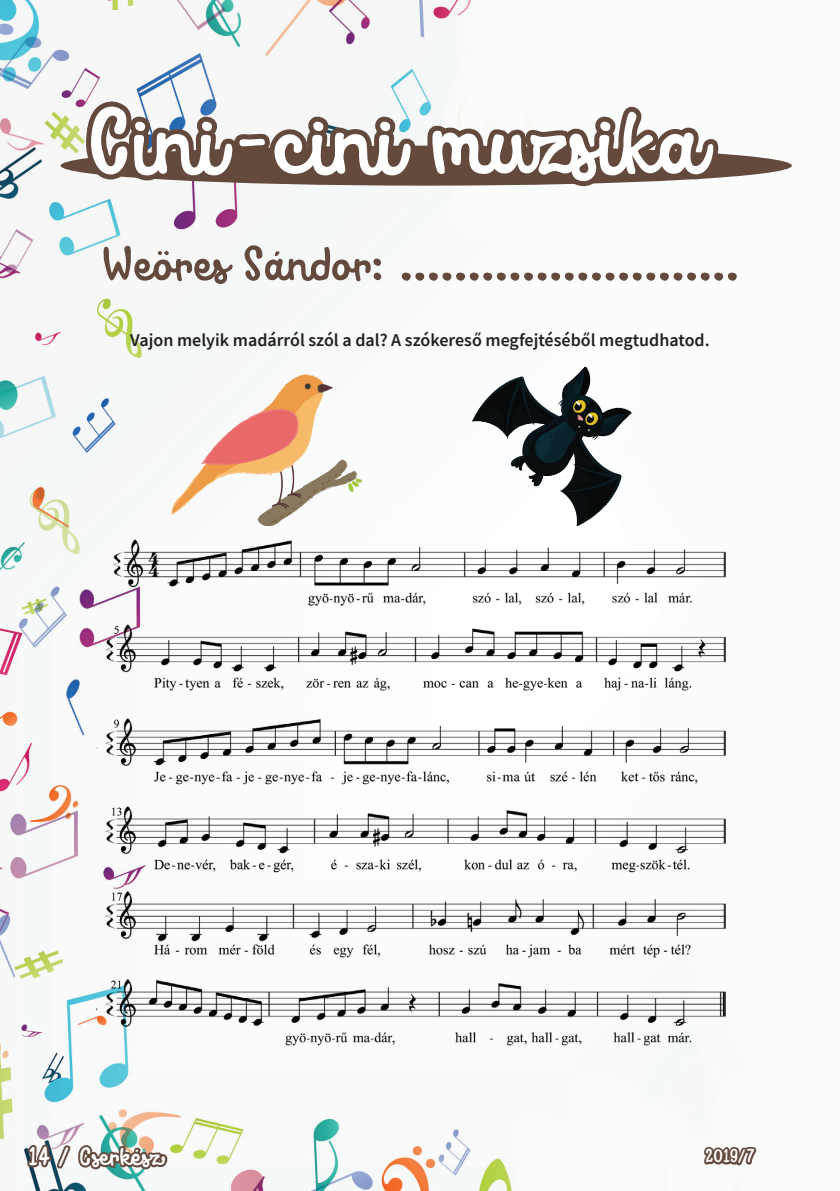
<style>
.page{position:relative;width:840px;height:1191px;background:#fff}
.page>*{position:absolute;margin:0;border:0;box-sizing:border-box;transform-origin:0 0}
.H1-kcs{font:700 100px "Avaline Script";color:#fff}
.body1-kcs{font:700 52px "Avaline Script";color:#64493d}
.t1{font:700 28px "Avaline Script";color:#fff}
.t2{font:700 20px "Avaline Script";color:#fff}
.t3{font:600 18px "Source Sans Pro";color:#231f20}
</style>
<div class="page">
<img style="left:0;top:0;width:792px;height:1191px">
<div style="left:60px;top:146px;width:731px;height:40px;background:#64493d;border-radius:50%"></div>
<svg style="left:81px;top:94px;width:641px;height:97px"></svg>
<svg style="left:25px;top:945px;width:165px;height:246px"></svg>
<svg style="left:700px;top:1144px;width:57px;height:47px"></svg>
<img style="left:85px;top:499px;width:639px;height:571px">
<img style="left:136px;top:317px;width:545px;height:238px">
<p class="H1-kcs" style="left:87px;top:80px;width:615px">Cini-cini muzsika</p>
<p class="body1-kcs" style="left:101px;top:231px;width:638px">Weöres Sándor: .........................</p>
<p class="t3" style="left:130px;top:328px;width:580px">Vajon melyik madárról szól a dal? A szókereső megfejtéséből megtudhatod.</p>
<p class="t1" style="left:28px;top:1139px;width:136px">14 / Cserkész</p>
<p class="t2" style="left:705px;top:1143px;width:51px">2019/7</p>
</div>
